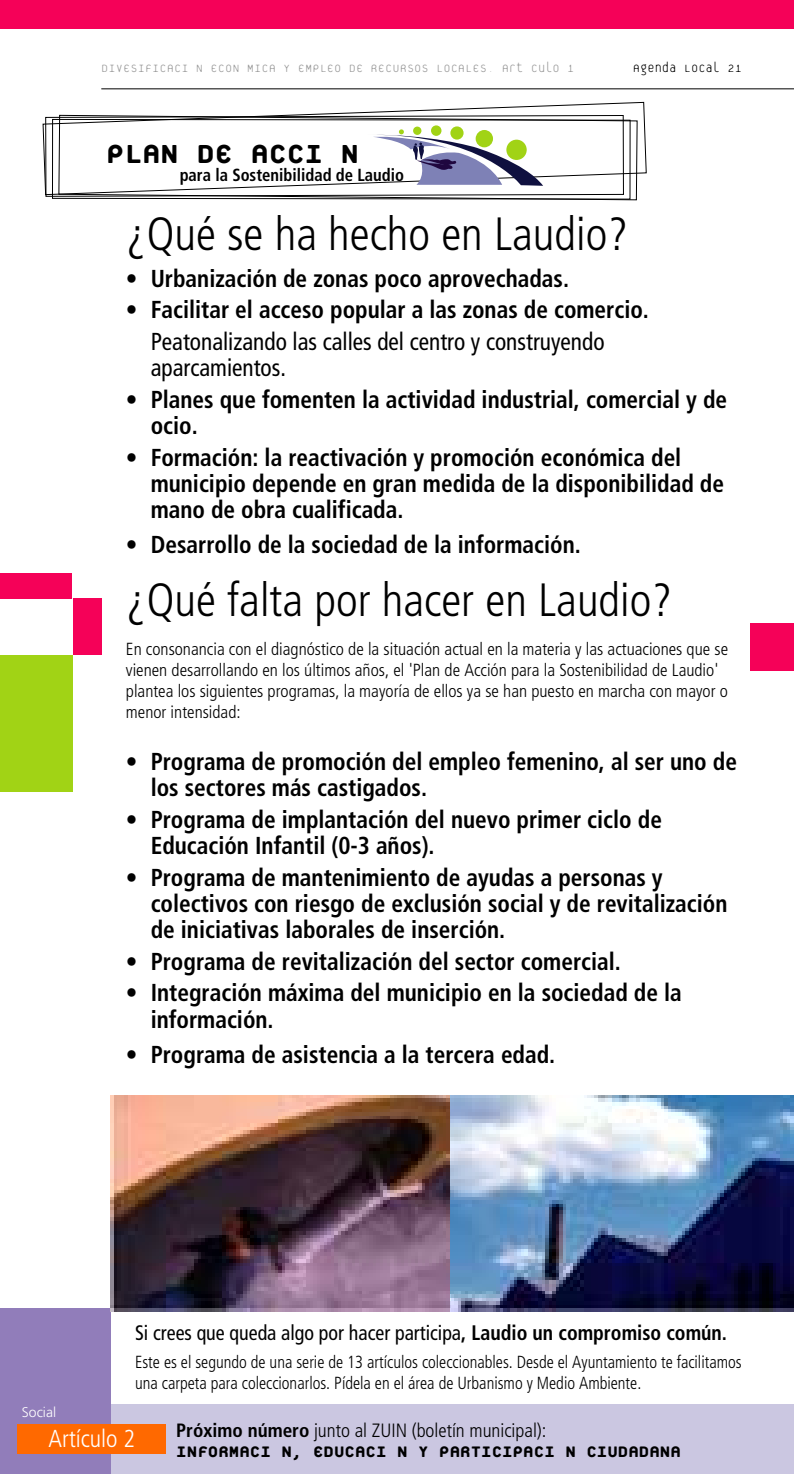
<style>
.page{position:relative;width:794px;height:1474px;background:#fff}
.page>*{position:absolute;margin:0;border:0;box-sizing:border-box;transform-origin:0 0}
.t1{font:300 condensed 46.73px "Frutiger";color:#000}
.t2{font:800 39.02px "Platelet";color:#000}
.t3{font:700 condensed 24.5px/26.2px "Frutiger";color:#000;scale:.95 1}
.t4{font:condensed 24.5px/26.2px "Frutiger";color:#000;scale:.95 1}
.t5{font:300 condensed 24.5px "Frutiger";color:#fff}
.t6{font:800 22.75px "Platelet";color:#000}
.t7{font:condensed 21px "Frutiger";color:#000;scale:.95 1}
.t8{font:300 condensed 19.25px "Frutiger";color:#000}
.t9{font:300 condensed 17.5px/21px "Frutiger";color:#000}
.t10{font:300 condensed 17.5px/21px "Frutiger";color:#000;scale:.95 1}
.t11{font:700 condensed 17.5px "Frutiger";color:#000;scale:.95 1}
.t12{font:100 15.75px "Platelet";color:#999}
.t13{font:100 15.75px "Platelet";color:#000}
.t14{font:300 14px "Frutiger";color:#fff}
.s1{font-weight:700}
</style>
<div class="page">
<div style="left:0;top:1403px;width:794px;height:70px;background:#cbc7e1"></div>
<div style="left:0;top:1308px;width:111px;height:165px;background:#917dba"></div>
<div style="left:18px;top:1423px;width:148px;height:30px;background:#ff6900"></div>
<hr style="left:101px;top:88px;width:693px;height:1px;background:#000">
<div style="left:0;top:0;width:794px;height:29px;background:#f50158"></div>
<svg style="left:58px;top:195px;width:579px;height:6px"></svg>
<svg style="left:42px;top:101px;width:605px;height:94px"></svg>
<div style="left:413px;top:127px;width:8px;height:8px;background:#a1d315;border-radius:50%"></div>
<div style="left:431px;top:125px;width:10px;height:11px;background:#a1d315;border-radius:50%"></div>
<svg style="left:450px;top:126px;width:13px;height:14px"></svg>
<svg style="left:366px;top:129px;width:177px;height:57px"></svg>
<div style="left:73px;top:598px;width:29px;height:57px;background:#f50158"></div>
<div style="left:0;top:573px;width:72px;height:25px;background:#f50158"></div>
<div style="left:0;top:655px;width:73px;height:136px;background:#a1d315"></div>
<div style="left:750px;top:623px;width:44px;height:47px;background:#f50158"></div>
<img style="left:450px;top:1095px;width:344px;height:216px">
<img style="left:110px;top:1095px;width:340px;height:216px">
<p class="t12" style="left:101px;top:62px;width:474px">DIVESIFICACI N ECON MICA Y EMPLEO DE RECURSOS LOCALES. Art culo 1</p>
<p class="t13" style="left:633px;top:62px;width:111px">Agenda Local 21</p>
<h2 class="t2" style="left:107px;top:135px;width:254px">PLAN DE ACCI N</h2>
<p class="t11" style="left:180px;top:164px;width:238px">para la Sostenibilidad de Laudio</p>
<h1 class="t1" style="left:126px;top:207px;width:503px">¿Qué se ha hecho en Laudio?</h1>
<p class="t3" style="left:126px;top:265px;width:468px">• Urbanización de zonas poco aprovechadas.</p>
<p class="t3" style="left:126px;top:297px;width:552px">• Facilitar el acceso popular a las zonas de comercio.</p>
<p class="t4" style="left:151px;top:328px;width:479px">Peatonalizando las calles del centro y construyendo aparcamientos.</p>
<p class="t3" style="left:151px;top:386px;width:608px;text-indent:-25px">• Planes que fomenten la actividad industrial, comercial y de ocio.</p>
<p class="t3" style="left:151px;top:444px;width:605px;text-indent:-25px">• Formación: la reactivación y promoción económica del municipio depende en gran medida de la disponibilidad de mano de obra cualificada.</p>
<p class="t3" style="left:126px;top:531px;width:480px">• Desarrollo de la sociedad de la información.</p>
<h1 class="t1" style="left:126px;top:573px;width:547px">¿Qué falta por hacer en Laudio?</h1>
<p class="t9" style="left:126px;top:638px;width:604px">En consonancia con el diagnóstico de la situación actual en la materia y las actuaciones que se vienen desarrollando en los últimos años, el 'Plan de Acción para la Sostenibilidad de Laudio' plantea los siguientes programas, la mayoría de ellos ya se han puesto en marcha con mayor o menor intensidad:</p>
<p class="t3" style="left:151px;top:748px;width:618px;text-indent:-25px">• Programa de promoción del empleo femenino, al ser uno de los sectores más castigados.</p>
<p class="t3" style="left:151px;top:806px;width:539px;text-indent:-25px">• Programa de implantación del nuevo primer ciclo de<br>Educación Infantil (0-3 años).</p>
<p class="t3" style="left:151px;top:864px;width:608px;text-indent:-25px">• Programa de mantenimiento de ayudas a personas y colectivos con riesgo de exclusión social y de revitalización de iniciativas laborales de inserción.</p>
<p class="t3" style="left:126px;top:948px;width:522px">• Programa de revitalización del sector comercial.</p>
<p class="t3" style="left:151px;top:979px;width:560px;text-indent:-25px">• Integración máxima del municipio en la sociedad de la información.</p>
<p class="t3" style="left:126px;top:1040px;width:453px">• Programa de asistencia a la tercera edad.</p>
<p class="t7" style="left:135px;top:1320px;width:624px">Si crees que queda algo por hacer participa<span class="s1">, Laudio un compromiso común.</span></p>
<p class="t10" style="left:135px;top:1351px;width:640px">Este es el segundo de una serie de 13 artículos coleccionables. Desde el Ayuntamiento te facilitamos una carpeta para coleccionarlos. Pídela en el área de Urbanismo y Medio Ambiente.</p>
<p class="t14" style="left:22px;top:1404px;width:36px">Social</p>
<p class="t5" style="left:49px;top:1424px;width:88px">Artículo 2</p>
<p class="t8" style="left:176px;top:1419px;width:372px"><span class="s1">Próximo número</span> junto al ZUIN (boletín municipal):</p>
<p class="t6" style="left:176px;top:1440px;width:506px">INFORMACI N, EDUCACI N Y PARTICIPACI N CIUDADANA</p>
</div>
